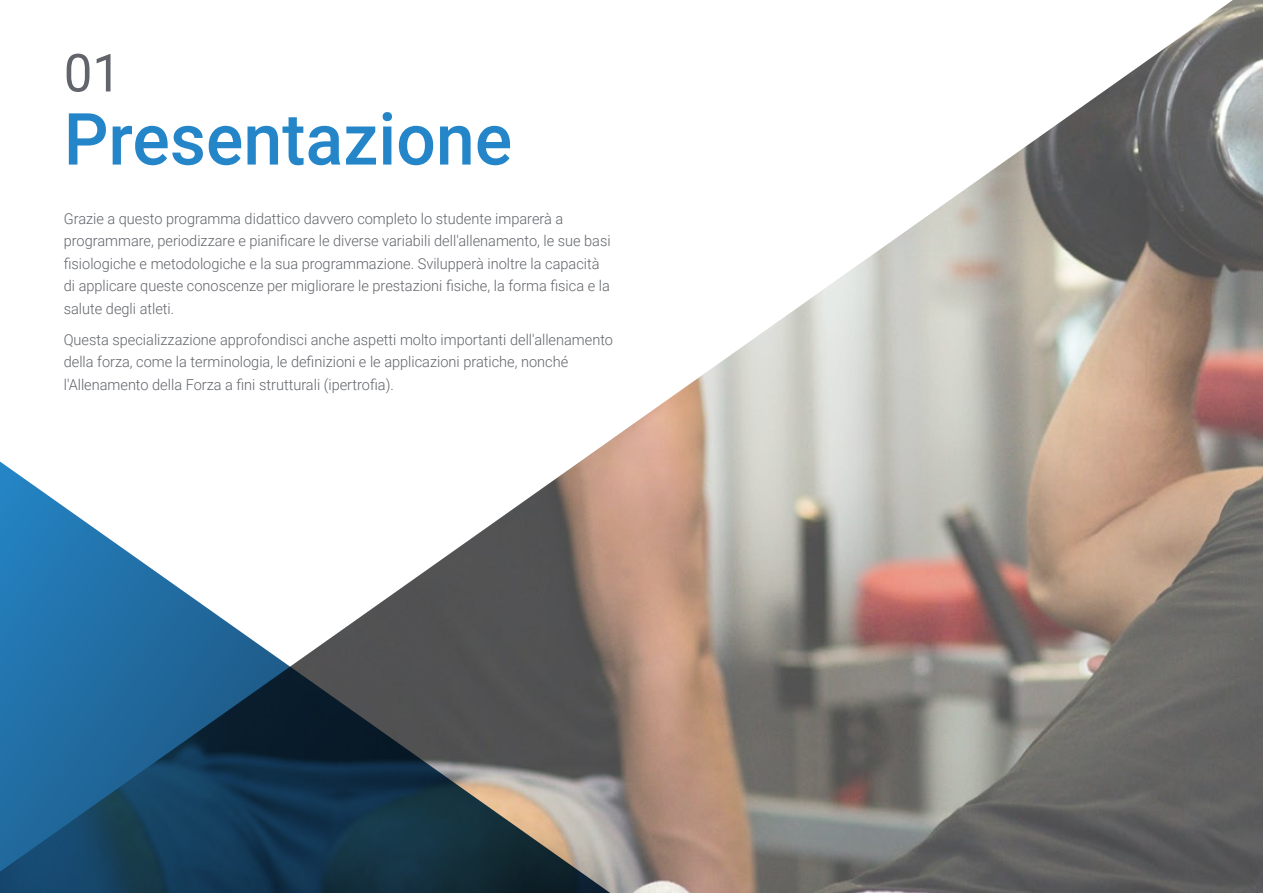
<style>
.page{position:relative;width:1263px;height:893px;background:#fff}
.page>*{position:absolute;margin:0;border:0;box-sizing:border-box;transform-origin:0 0}
.t1{font:500 72px "Roboto";color:#2486c8}
.t2{font:52.5px "Roboto";color:#61646a}
.t3{font:300 15px/22.5px "Roboto";color:#61646a}
</style>
<div class="page">
<img style="left:602px;top:0;width:661px;height:893px">
<svg style="left:0;top:446px;width:640px;height:447px"></svg>
<h2 class="t2" style="left:64px;top:36px;width:59px">01</h2>
<h1 class="t1" style="left:64px;top:89px;width:450px">Presentazione</h1>
<p class="t3" style="left:64px;top:207px;width:548px">Grazie a questo programma didattico davvero completo lo studente imparerà a programmare, periodizzare e pianificare le diverse variabili dell'allenamento, le sue basi fisiologiche e metodologiche e la sua programmazione. Svilupperà inoltre la capacità di applicare queste conoscenze per migliorare le prestazioni fisiche, la forma fisica e la salute degli atleti.</p>
<p class="t3" style="left:64px;top:328px;width:551px">Questa specializzazione approfondisci anche aspetti molto importanti dell'allenamento della forza, come la terminologia, le definizioni e le applicazioni pratiche, nonché l'Allenamento della Forza a fini strutturali (ipertrofia).</p>
</div>
